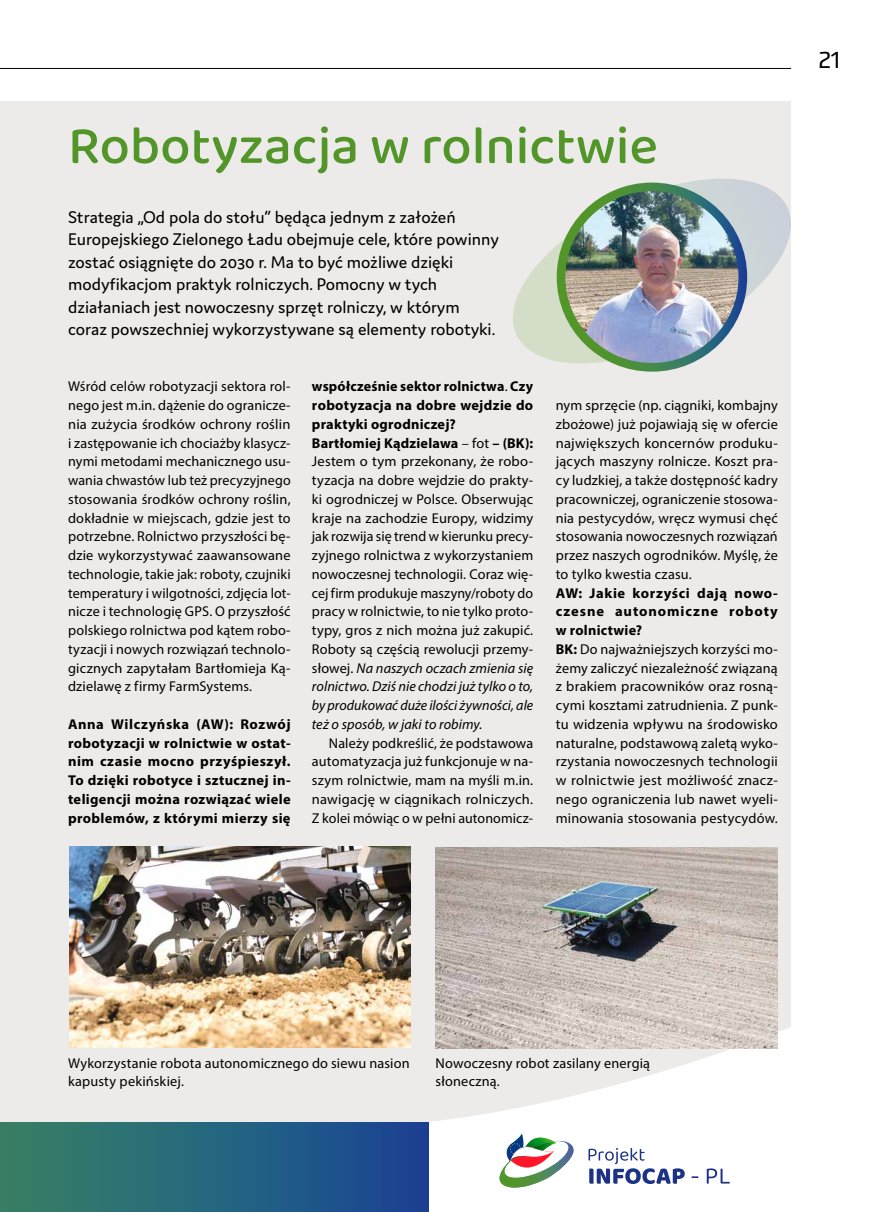
<style>
.page{position:relative;width:872px;height:1212px;background:#fff}
.page>*{position:absolute;margin:0;border:0;box-sizing:border-box;transform-origin:0 0}
.t1{font:500 54px "Baloo Bhaina 2";color:#529528}
.t2{font:22.5px "Utility Pro";color:#000}
.t3{font:18px/22.5px "Domus";color:#000}
.t4{font:14.25px/18.8px "Myriad Pro";letter-spacing:.01em;color:#000}
.t5{font:700 14.25px/18.8px "Myriad Pro";letter-spacing:.02em;color:#000;text-align:justify}
.s1{font-weight:700}
.s2{font-style:italic}
</style>
<div class="page">
<div style="left:0;top:102px;width:791px;height:1020px;background:#edebe9"></div>
<hr style="left:0;top:68px;width:791px;height:1px;background:#000">
<svg style="left:69px;top:846px;width:722px;height:276px"></svg>
<div style="left:0;top:1122px;width:429px;height:90px;background:linear-gradient(to right,#368365,#184496)"></div>
<svg style="left:588px;top:1148px;width:142px;height:36px"></svg>
<svg style="left:499px;top:1133px;width:74px;height:54px"></svg>
<img style="left:510px;top:1156px;width:16px;height:4px">
<svg style="left:513px;top:178px;width:278px;height:194px"></svg>
<img style="left:561px;top:187px;width:182px;height:180px">
<div style="left:556px;top:183px;width:191px;height:189px;border:9px solid #fff;border-radius:50%"></div>
<img style="left:69px;top:846px;width:341px;height:201px">
<img style="left:435px;top:847px;width:342px;height:201px">
<h1 class="t1" style="left:68px;top:113px;width:591px">Robotyzacja w rolnictwie</h1>
<p class="t3" style="left:68px;top:205px;width:432px">Strategia „Od pola do stołu” będąca jednym z założeń Europejskiego Zielonego Ładu obejmuje cele, które powinny zostać osiągnięte do 2030 r. Ma to być możliwe dzięki modyfikacjom praktyk rolniczych. Pomocny w tych działaniach jest nowoczesny sprzęt rolniczy, w którym coraz powszechniej wykorzystywane są elementy robotyki.</p>
<p class="t4" style="left:68px;top:377px;width:224px;text-align:justify">Wśród celów robotyzacji sektora rol&shy;nego jest m.in. dążenie do ogranicze&shy;nia zużycia środków ochrony roślin i zastępowanie ich chociażby klasycz&shy;nymi metodami mechanicznego usu&shy;wania chwastów lub też precyzyjnego stosowania środków ochrony roślin, dokładnie w miejscach, gdzie jest to potrzebne. Rolnictwo przyszłości bę&shy;dzie wykorzystywać zaawansowane technologie, takie jak: roboty, czujniki temperatury i wilgotności, zdjęcia lot&shy;nicze i technologię GPS. O przyszłość polskiego rolnictwa pod kątem robo&shy;tyzacji i nowych rozwiązań technolo&shy;gicznych zapytałam Bartłomieja Ką&shy;dzielawę z firmy FarmSystems.</p>
<p class="t5" style="left:68px;top:714px;width:224px">Anna Wilczyńska (AW): Rozwój robotyzacji w rolnictwie w ostat&shy;nim czasie mocno przyśpieszył.<br>To dzięki robotyce i sztucznej in&shy;teligencji można rozwiązać wiele problemów, z którymi mierzy się</p>
<p class="t4" style="left:312px;top:377px;width:223px"><span class="s1">współcześnie sektor rolnictwa</span>. <span class="s1">Czy robotyzacja na dobre wejdzie do praktyki ogrodniczej?<br>Bartłomiej Kądzielawa</span> – fot <span class="s1">– (BK):<br></span>Jestem o tym przekonany, że robo&shy;tyzacja na dobre wejdzie do prakty&shy;ki ogrodniczej w Polsce. Obserwując kraje na zachodzie Europy, widzimy jak rozwija się trend w kierunku precy&shy;zyjnego rolnictwa z wykorzystaniem nowoczesnej technologii. Coraz wię&shy;cej firm produkuje maszyny/roboty do pracy w rolnictwie, to nie tylko proto&shy;typy, gros z nich można już zakupić.<br>Roboty są częścią rewolucji przemy&shy;słowej. <span class="s2">Na naszych oczach zmienia się rolnictwo. Dziś nie chodzi już tylko o to, by produkować duże ilości żywności, ale też o sposób, w jaki to robimy.</span></p>
<p class="t4" style="left:312px;top:733px;width:223px;text-align:justify;text-indent:17px">Należy podkreślić, że podstawowa automatyzacja już funkcjonuje w na&shy;szym rolnictwie, mam na myśli m.in. nawigację w ciągnikach rolniczych.<br>Z kolei mówiąc o w pełni autonomicz-</p>
<p class="t4" style="left:556px;top:396px;width:223px;text-align:justify">nym sprzęcie (np. ciągniki, kombajny zbożowe) już pojawiają się w ofercie największych koncernów produku&shy;jących maszyny rolnicze. Koszt pra&shy;cy ludzkiej, a także dostępność kadry pracowniczej, ograniczenie stosowa&shy;nia pestycydów, wręcz wymusi chęć stosowania nowoczesnych rozwiązań przez naszych ogrodników. Myślę, że to tylko kwestia czasu.</p>
<p class="t4" style="left:556px;top:583px;width:223px"><span class="s1">AW: Jakie korzyści dają nowo&shy;czesne autonomiczne roboty w rolnictwie?<br>BK:</span> Do najważniejszych korzyści mo&shy;żemy zaliczyć niezależność związaną z brakiem pracowników oraz rosną&shy;cymi kosztami zatrudnienia. Z punk&shy;tu widzenia wpływu na środowisko naturalne, podstawową zaletą wyko&shy;rzystania nowoczesnych technologii w rolnictwie jest możliwość znacz&shy;nego ograniczenia lub nawet wyeli&shy;minowania stosowania pestycydów.</p>
<h2 class="t2" style="left:818px;top:43px;width:23px">21</h2>
<p class="t4" style="left:68px;top:1054px;width:343px;line-height:18px">Wykorzystanie robota autonomicznego do siewu nasion kapusty pekińskiej.</p>
<p class="t4" style="left:435px;top:1054px;width:216px;line-height:18px">Nowoczesny robot zasilany energią słoneczną.</p>
</div>
